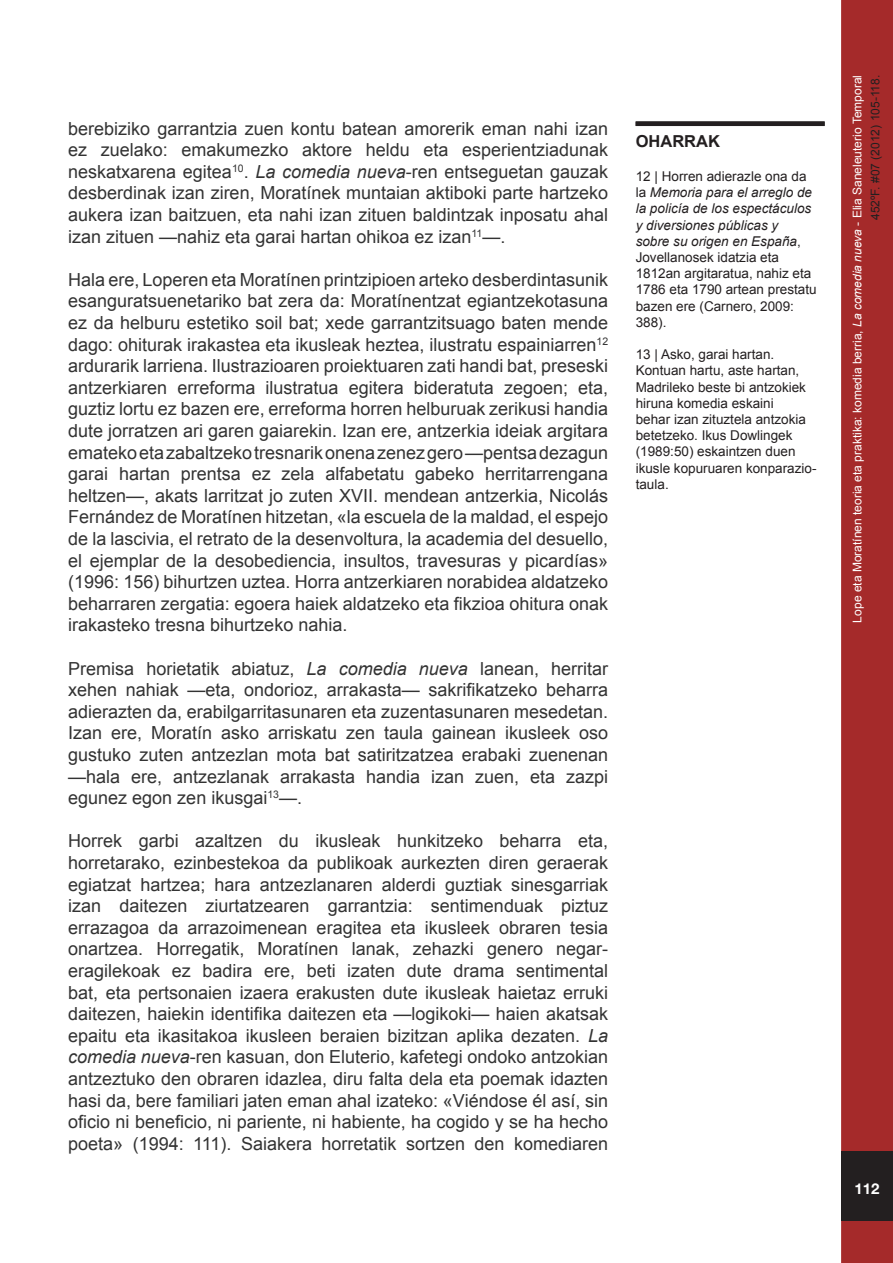
<style>
.page{position:relative;width:893px;height:1263px;background:#fff}
.page>*{position:absolute;margin:0;border:0;box-sizing:border-box;transform-origin:0 0}
.t1{font:18px/21.6px "Arial";color:#333;text-align:justify}
.Estilo_de_párrafo_1{font:700 16.5px "Arial";color:#231f20}
.t2{font:700 15px "Helvetica Neue";color:#fff}
.Estilo_de_párrafo_1-2{font:13.5px/16.2px "Arial";color:#231f20}
.t3{font:12px/18px "Arial";color:#fff;text-align:right}
.s1{font-style:italic}
.s2{color:#231f20}
</style>
<div class="page">
<div style="left:843px;top:2px;width:48px;height:1259px;background:#a52a2a"></div>
<div style="left:841px;top:0;width:52px;height:1263px;border:3px solid #a52a2a"></div>
<div style="left:841px;top:1151px;width:52px;height:70px;background:#231f20"></div>
<div style="left:636px;top:121px;width:189px;height:5px;background:#231f20"></div>
<p class="t1" style="left:68px;top:118px;width:541px">berebiziko garrantzia zuen kontu batean amorerik eman nahi izan ez zuelako: emakumezko aktore heldu eta esperientziadunak neskatxarena egitea<sup>10</sup>. <span class="s1">La comedia nueva</span>-ren entseguetan gauzak desberdinak izan ziren, Moratínek muntaian aktiboki parte hartzeko aukera izan baitzuen, eta nahi izan zituen baldintzak inposatu ahal izan zituen —nahiz eta garai hartan ohikoa ez izan<sup>11</sup>—.</p>
<p class="t1" style="left:68px;top:269px;width:541px">Hala ere, Loperen eta Moratínen printzipioen arteko desberdintasunik esanguratsuenetariko bat zera da: Moratínentzat egiantzekotasuna ez da helburu estetiko soil bat; xede garrantzitsuago baten mende dago: ohiturak irakastea eta ikusleak heztea, ilustratu espainiarren<sup>12 </sup>ardurarik larriena. Ilustrazioaren proiektuaren zati handi bat, preseski antzerkiaren erreforma ilustratua egitera bideratuta zegoen; eta, guztiz lortu ez bazen ere, erreforma horren helburuak zerikusi handia dute jorratzen ari garen gaiarekin. Izan ere, antzerkia ideiak argitara emateko eta zabaltzeko tresnarik onena zenez gero —pentsa dezagun garai hartan prentsa ez zela alfabetatu gabeko herritarrengana heltzen—, akats larritzat jo zuten XVII. mendean antzerkia, Nicolás Fernández de Moratínen hitzetan, «la escuela de la maldad, el espejo de la lascivia, el retrato de la desenvoltura, la academia del desuello, el ejemplar de la desobediencia, insultos, travesuras y picardías» (1996: 156) bihurtzen uztea. Horra antzerkiaren norabidea aldatzeko beharraren zergatia: egoera haiek aldatzeko eta fikzioa ohitura onak irakasteko tresna bihurtzeko nahia.</p>
<p class="t1" style="left:68px;top:658px;width:541px">Premisa horietatik abiatuz, <span class="s1">La comedia nueva</span> lanean, herritar xehen nahiak —eta, ondorioz, arrakasta— sakrifikatzeko beharra adierazten da, erabilgarritasunaren eta zuzentasunaren mesedetan.<br>Izan ere, Moratín asko arriskatu zen taula gainean ikusleek oso gustuko zuten antzezlan mota bat satiritzatzea erabaki zuenenan —hala ere, antzezlanak arrakasta handia izan zuen, eta zazpi egunez egon zen ikusgai<sup>13</sup>—.</p>
<p class="t1" style="left:68px;top:830px;width:541px">Horrek garbi azaltzen du ikusleak hunkitzeko beharra eta, horretarako, ezinbestekoa da publikoak aurkezten diren geraerak egiatzat hartzea; hara antzezlanaren alderdi guztiak sinesgarriak izan daitezen ziurtatzearen garrantzia: sentimenduak piztuz errazagoa da arrazoimenean eragitea eta ikusleek obraren tesia onartzea. Horregatik, Moratínen lanak, zehazki genero negar&shy;eragilekoak ez badira ere, beti izaten dute drama sentimental bat, eta pertsonaien izaera erakusten dute ikusleak haietaz erruki daitezen, haiekin identifika daitezen eta —logikoki— haien akatsak epaitu eta ikasitakoa ikusleen beraien bizitzan aplika dezaten. <span class="s1">La comedia nueva</span>-ren kasuan, don Eluterio, kafetegi ondoko antzokian antzeztuko den obraren idazlea, diru falta dela eta poemak idazten hasi da, bere familiari jaten eman ahal izateko: «Viéndose él así, sin oficio ni beneficio, ni pariente, ni habiente, ha cogido y se ha hecho poeta» (1994: 111). Saiakera horretatik sortzen den komediaren</p>
<p class="Estilo_de_párrafo_1" style="left:636px;top:130px;width:86px">OHARRAK</p>
<p class="Estilo_de_párrafo_1-2" style="left:636px;top:168px;width:182px">12 | Horren adierazle ona da la <span class="s1">Memoria para el arreglo de la policía de los espectáculos y diversiones públicas y<br>sobre su origen en España</span>,<br>Jovellanosek idatzia eta<br>1812an argitaratua, nahiz eta<br>1786 eta 1790 artean prestatu bazen ere (Carnero, 2009:<br>388).</p>
<p class="Estilo_de_párrafo_1-2" style="left:636px;top:346px;width:182px">13 | Asko, garai hartan.<br>Kontuan hartu, aste hartan,<br>Madrileko beste bi antzokiek hiruna komedia eskaini<br>behar izan zituztela antzokia betetzeko. Ikus Dowlingek (1989:50) eskaintzen duen ikusle kopuruaren konparazio&shy;taula.</p>
<p class="t3" style="left:848px;top:622px;width:549px;rotate:-90deg">Lope eta Moratínen teoria eta praktika: komedia berria, <span class="s1">La comedia nueva</span> - Elia Saneleuterio Temporal<br><span class="s2">452ºF. #07 (2012) 105-118.</span></p>
<p class="t2" style="left:854px;top:1179px;width:27px">112</p>
</div>
